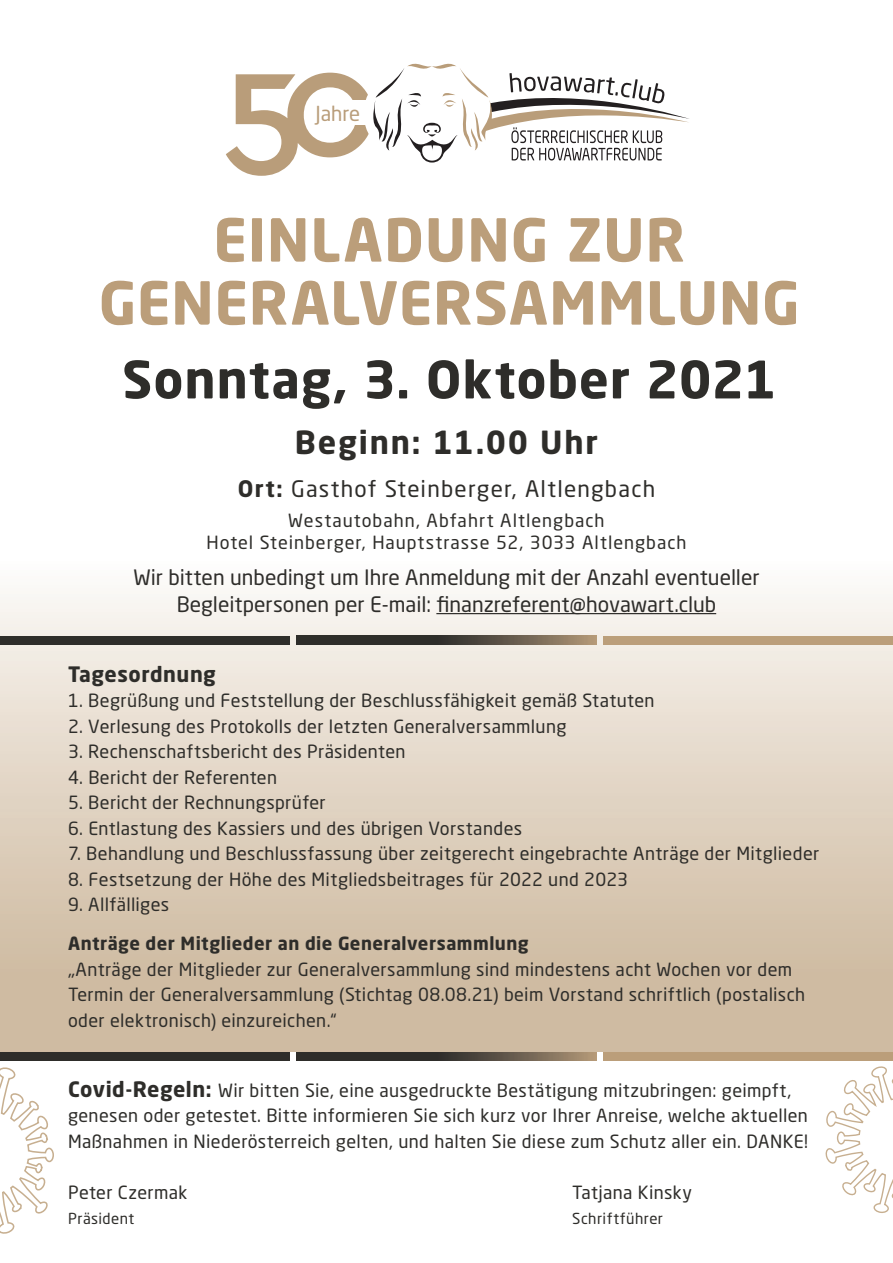
<style>
.page{position:relative;width:893px;height:1263px;background:#fff}
.page>*{position:absolute;margin:0;border:0;box-sizing:border-box;transform-origin:0 0}
.t1{font:700 58.5px/63px "Neo Sans Std";letter-spacing:.01em;color:#bb9e7a;text-align:center}
.t2{font:700 51px "Neo Sans Std";letter-spacing:.02em;color:#2e2d2a}
.t3{font:700 31.5px "Neo Sans Std";letter-spacing:.055em;color:#2e2d2a}
.t4{font:22.5px "Neo Sans Std";letter-spacing:.055em;color:#2e2d2a}
.t5{font:21px/27px "Neo Sans Std";color:#2e2d2a;text-align:center}
.t6{font:700 21px "Neo Sans Std";letter-spacing:.02em;color:#2e2d2a}
.t7{font:20.4px "Neo Sans Std";color:#b99d7a}
.t8{font:18px/25.5px "Neo Sans Std";letter-spacing:.02em;color:#2e2d2a}
.t9{font:18px/21.6px "Neo Sans Std";letter-spacing:.055em;color:#2e2d2a;text-align:center}
.t10{font:700 18px "Neo Sans Std";letter-spacing:.025em;color:#2e2d2a}
.t11{font:15px "Neo Sans Std";letter-spacing:.03em;color:#2e2d2a}
.s1{font-weight:700}
.s2{font-weight:700;font-size:21px}
</style>
<div class="page">
<svg style="left:0;top:591px;width:893px;height:461px;background:#dfd1c0"></svg>
<hr style="left:436px;top:613px;width:280px;height:1px;background:#2e2d2a">
<div style="left:0;top:636px;width:290px;height:8px;background:#2e2d2a"></div>
<svg style="left:296px;top:636px;width:301px;height:8px;background:#4f483e"></svg>
<div style="left:603px;top:636px;width:290px;height:8px;background:#bb9e7a"></div>
<div style="left:0;top:1052px;width:290px;height:8px;background:#2e2d2a"></div>
<svg style="left:296px;top:1052px;width:301px;height:8px;background:#4f483e"></svg>
<div style="left:603px;top:1052px;width:290px;height:8px;background:#bb9e7a"></div>
<svg style="left:0;top:1067px;width:54px;height:167px"></svg>
<svg style="left:825px;top:1060px;width:68px;height:153px"></svg>
<svg style="left:226px;top:64px;width:463px;height:112px"></svg>
<p class="t7" style="left:316px;top:101px;width:46px">Jahre</p>
<h1 class="t1" style="left:99px;top:207px;width:702px">EINLADUNG ZUR<br>GENERALVERSAMMLUNG</h1>
<h2 class="t2" style="left:122px;top:347px;width:655px">Sonntag, 3. Oktober 2021</h2>
<h3 class="t3" style="left:295px;top:422px;width:305px">Beginn: 11.00 Uhr</h3>
<p class="t4" style="left:238px;top:475px;width:419px"><span class="s1">Ort:</span> Gasthof Steinberger, Altlengbach</p>
<p class="t9" style="left:206px;top:510px;width:482px">Westautobahn, Abfahrt Altlengbach<br>Hotel Steinberger, Hauptstrasse 52, 3033 Altlengbach</p>
<p class="t5" style="left:133px;top:563px;width:628px">Wir bitten unbedingt um Ihre Anmeldung mit der Anzahl eventueller<br>Begleitpersonen per E-mail: finanzreferent@hovawart.club</p>
<p class="t6" style="left:68px;top:660px;width:149px">Tagesordnung</p>
<p class="t8" style="left:68px;top:687px;width:588px">1. Begrüßung und Feststellung der Beschlussfähigkeit gemäß Statuten</p>
<p class="t8" style="left:68px;top:713px;width:500px">2. Verlesung des Protokolls der letzten Generalversammlung</p>
<p class="t8" style="left:68px;top:738px;width:339px">3. Rechenschaftsbericht des Präsidenten</p>
<p class="t8" style="left:68px;top:764px;width:211px">4. Bericht der Referenten</p>
<p class="t8" style="left:68px;top:789px;width:259px">5. Bericht der Rechnungsprüfer</p>
<p class="t8" style="left:68px;top:815px;width:456px">6. Entlastung des Kassiers und des übrigen Vorstandes</p>
<p class="t8" style="left:68px;top:840px;width:753px">7. Behandlung und Beschlussfassung über zeitgerecht eingebrachte Anträge der Mitglieder</p>
<p class="t8" style="left:68px;top:866px;width:562px">8. Festsetzung der Höhe des Mitgliedsbeitrages für 2022 und 2023</p>
<p class="t8" style="left:68px;top:891px;width:103px">9. Allfälliges</p>
<p class="t10" style="left:68px;top:932px;width:462px">Anträge der Mitglieder an die Generalversammlung</p>
<p class="t8" style="left:68px;top:956px;width:739px">„Anträge der Mitglieder zur Generalversammlung sind mindestens acht Wochen vor dem<br>Termin der Generalversammlung (Stichtag 08.08.21) beim Vorstand schriftlich (postalisch oder elektronisch) einzureichen.“</p>
<p class="t8" style="left:68px;top:1077px;width:741px"><span class="s2">Covid-Regeln:</span> Wir bitten Sie, eine ausgedruckte Bestätigung mitzubringen: geimpft, genesen oder getestet. Bitte informieren Sie sich kurz vor Ihrer Anreise, welche aktuellen<br>Maßnahmen in Niederösterreich gelten, und halten Sie diese zum Schutz aller ein. DANKE!</p>
<p class="t8" style="left:68px;top:1179px;width:121px">Peter Czermak</p>
<p class="t8" style="left:572px;top:1179px;width:121px">Tatjana Kinsky</p>
<p class="t11" style="left:68px;top:1209px;width:68px">Präsident</p>
<p class="t11" style="left:572px;top:1209px;width:92px">Schriftführer</p>
</div>
